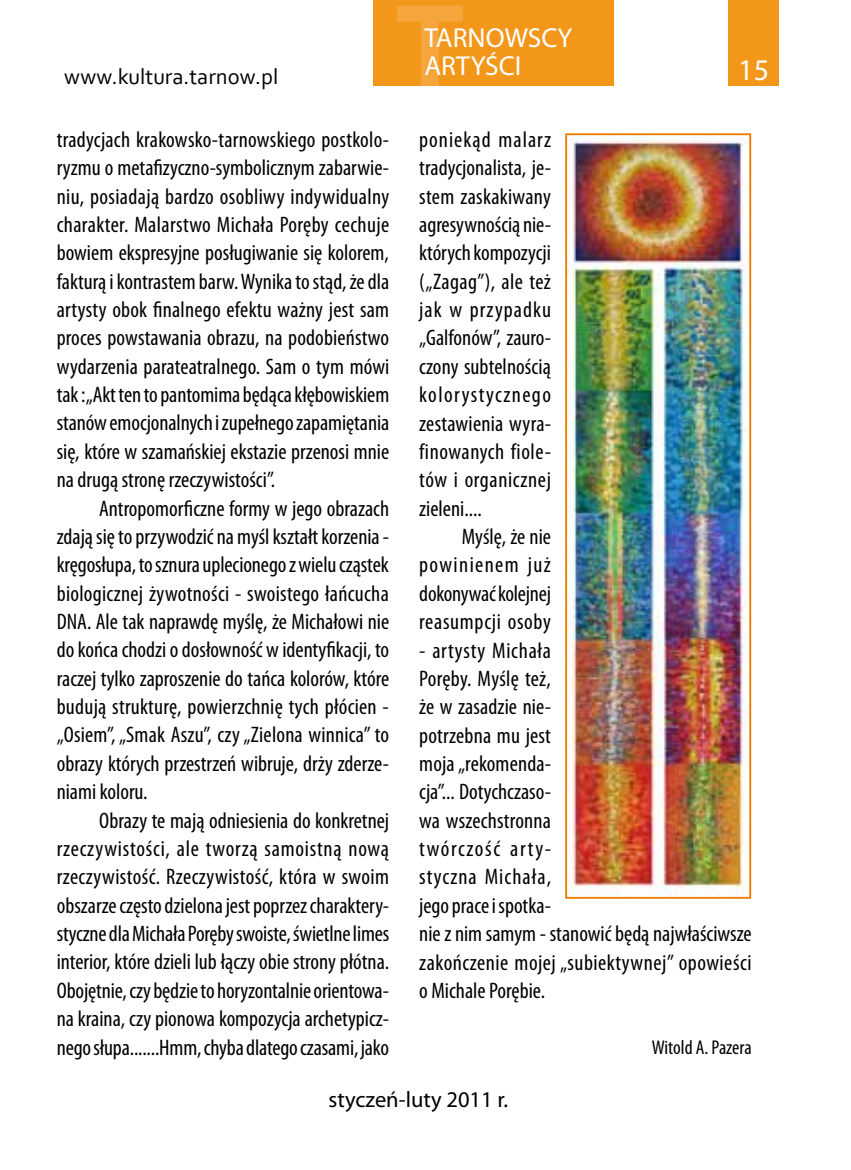
<style>
.page{position:relative;width:851px;height:1170px;background:#fff}
.page>*{position:absolute;margin:0;border:0;box-sizing:border-box;transform-origin:0 0}
.t1{font:30px "Myriad Pro";color:#fff}
.t2{font:27.5px/27.5px "Myriad Pro";color:#fff}
.t3{font:condensed 22.5px/28.2px "Myriad Pro";color:#000;text-align:justify}
.t4{font:22.5px "Corbel";color:#000}
.t5{font:22.5px "Myriad Pro";color:#000}
.t6{font:condensed 20px "Myriad Pro";letter-spacing:-.005em;color:#000}
</style>
<div class="page">
<div style="left:728px;top:0;width:50px;height:85px;background:#f3971b"></div>
<div style="left:373px;top:0;width:241px;height:85px;background:#f3971b"></div>
<svg style="left:394px;top:5px;width:174px;height:81px"></svg>
<img style="left:568px;top:140px;width:180px;height:755px">
<div style="left:565px;top:133px;width:186px;height:765px;border:2px solid #ee7d00"></div>
<p class="t4" style="left:64px;top:62px;width:215px">www.kultura.tarnow.pl</p>
<p class="t3" style="left:57px;top:125px;width:334px">tradycjach krakowsko-tarnowskiego postkolo&shy;ryzmu o metafizyczno-symbolicznym zabarwie&shy;niu, posiadają bardzo osobliwy indywidualny charakter. Malarstwo Michała Poręby cechuje bowiem ekspresyjne posługiwanie się kolorem, fakturą i kontrastem barw. Wynika to stąd, że dla artysty obok finalnego efektu ważny jest sam proces powstawania obrazu, na podobieństwo wydarzenia parateatralnego. Sam o tym mówi tak : „Akt ten to pantomima będąca kłębowiskiem stanów emocjonalnych i zupełnego zapamiętania się, które w szamańskiej ekstazie przenosi mnie na drugą stronę rzeczywistości”.</p>
<p class="t3" style="left:57px;top:493px;width:334px;text-indent:43px">Antropomorficzne formy w jego obrazach zdają się to przywodzić na myśl kształt korzenia - kręgosłupa, to sznura uplecionego z wielu cząstek biologicznej żywotności - swoistego łańcucha DNA. Ale tak naprawdę myślę, że Michałowi nie do końca chodzi o dosłowność w identyfikacji, to raczej tylko zaproszenie do tańca kolorów, które budują strukturę, powierzchnię tych płócien - „Osiem”, „Smak Aszu”, czy „Zielona winnica” to obrazy których przestrzeń wibruje, drży zderze&shy;niami koloru.</p>
<p class="t3" style="left:57px;top:805px;width:334px;text-indent:43px">Obrazy te mają odniesienia do konkretnej rzeczywistości, ale tworzą samoistną nową rzeczywistość. Rzeczywistość, która w swoim obszarze często dzielona jest poprzez charaktery&shy;styczne dla Michała Poręby swoiste, świetlne limes interior, które dzieli lub łączy obie strony płótna.<br>Obojętnie, czy będzie to horyzontalnie orientowa&shy;na kraina, czy pionowa kompozycja archetypicz&shy;nego słupa.......Hmm, chyba dlatego czasami, jako</p>
<p class="t2" style="left:424px;top:24px;width:150px">TARNOWSCY<br>ARTYŚCI</p>
<h1 class="t1" style="left:437px;top:48px;width:118px">KULTURA</h1>
<h1 class="t1" style="left:738px;top:51px;width:32px">15</h1>
<p class="t3" style="left:419px;top:125px;width:133px">poniekąd malarz tradycjonalista, je&shy;stem zaskakiwany agresywnością nie&shy;których kompozycji („Zagag”), ale też jak w przypadku „Galfonów”, zauro&shy;czony subtelnością kolorystycznego zestawienia wyra&shy;finowanych fiole&shy;tów i organicznej zieleni....</p>
<p class="t3" style="left:419px;top:522px;width:133px;text-indent:43px">Myślę, że nie powinienem już dokonywać kolejnej reasumpcji osoby</p>
<p class="t3" style="left:419px;top:635px;width:334px;text-align:left">- artysty Michała<br>Poręby. Myślę też,<br>że w zasadzie nie-<br>potrzebna mu jest<br>moja „rekomenda-<br>cja”... Dotychczaso-<br>wa wszechstronna<br>twórczość arty-<br>styczna Michała,<br>jego prace i spotka-<br>nie z nim samym - stanowić będą najwłaściwsze zakończenie mojej „subiektywnej” opowieści o Michale Porębie.</p>
<p class="t6" style="left:652px;top:1035px;width:101px">Witold A. Pazera</p>
<p class="t5" style="left:328px;top:1085px;width:181px">styczeń-luty 2011 r.</p>
</div>
